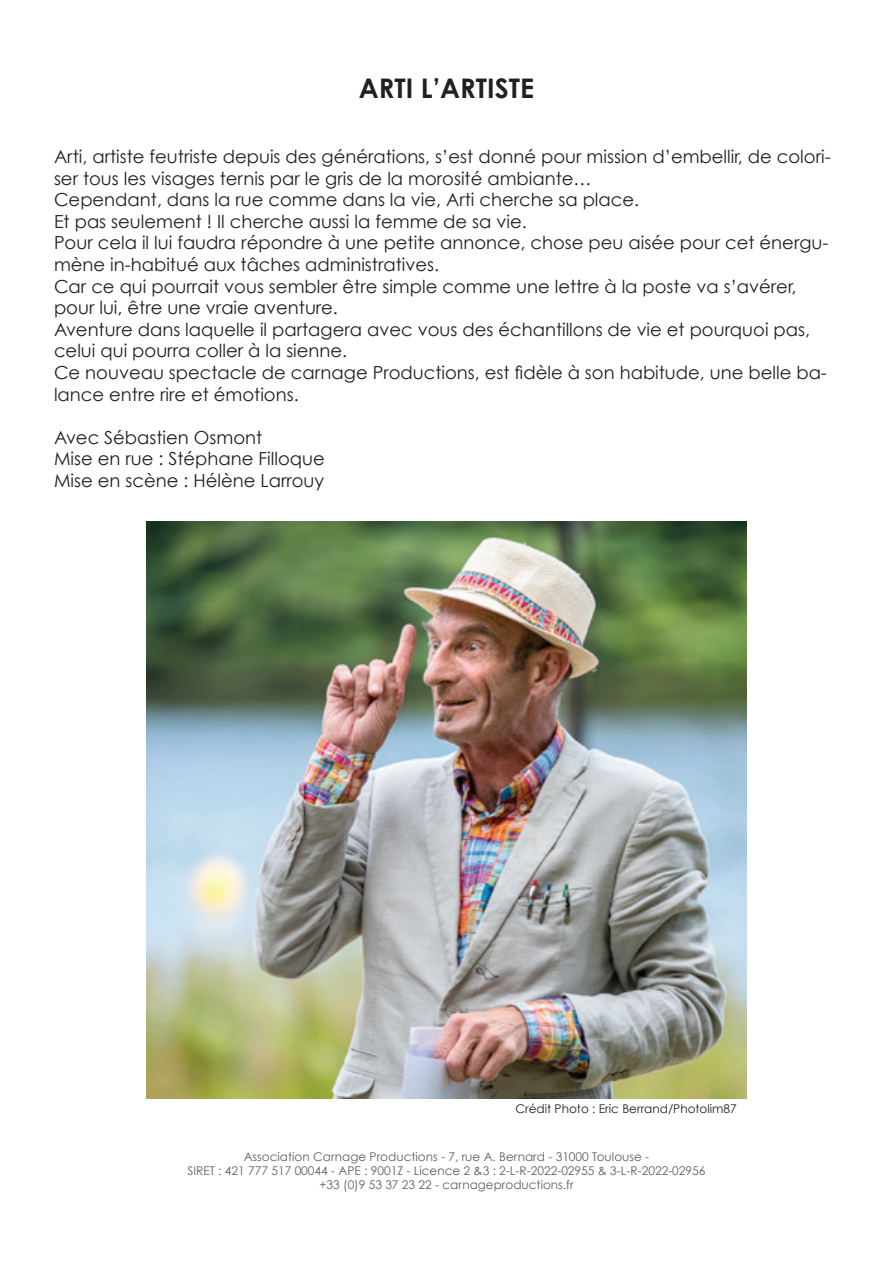
<style>
.page{position:relative;width:893px;height:1263px;background:#fff}
.page>*{position:absolute;margin:0;border:0;box-sizing:border-box;transform-origin:0 0}
.t1{font:700 27px "Century Gothic";color:#231f20}
.t2{font:18px/21.6px "Century Gothic";color:#231f20}
.t3{font:12px/14.4px "Century Gothic";color:#5f5f62;text-align:center}
.t4{font:12px "Century Gothic";color:#231f20}
</style>
<div class="page">
<img style="left:146px;top:522px;width:600px;height:576px">
<h1 class="t1" style="left:359px;top:71px;width:177px">ARTI L’ARTISTE</h1>
<p class="t2" style="left:54px;top:145px;width:778px">Arti, artiste feutriste depuis des générations, s’est donné pour mission d’embellir, de colori&shy;ser tous les visages ternis par le gris de la morosité ambiante…<br>Cependant, dans la rue comme dans la vie, Arti cherche sa place.<br>Et pas seulement ! Il cherche aussi la femme de sa vie.<br>Pour cela il lui faudra répondre à une petite annonce, chose peu aisée pour cet énergu&shy;mène in-habitué aux tâches administratives.<br>Car ce qui pourrait vous sembler être simple comme une lettre à la poste va s’avérer, pour lui, être une vraie aventure.<br>Aventure dans laquelle il partagera avec vous des échantillons de vie et pourquoi pas, celui qui pourra coller à la sienne.<br>Ce nouveau spectacle de carnage Productions, est fidèle à son habitude, une belle ba&shy;lance entre rire et émotions.</p>
<p class="t2" style="left:54px;top:426px;width:272px">Avec Sébastien Osmont<br>Mise en rue : Stéphane Filloque<br>Mise en scène : Hélène Larrouy</p>
<p class="t4" style="left:515px;top:1101px;width:223px">Crédit Photo : Eric Berrand/Photolim87</p>
<p class="t3" style="left:187px;top:1149px;width:520px">Association Carnage Productions - 7, rue A. Bernard - 31000 Toulouse -<br>SIRET : 421 777 517 00044 - APE : 9001Z - Licence 2 &amp;3 : 2-L-R-2022-02955 &amp; 3-L-R-2022-02956 +33 (0)9 53 37 23 22 - carnageproductions.fr</p>
</div>
